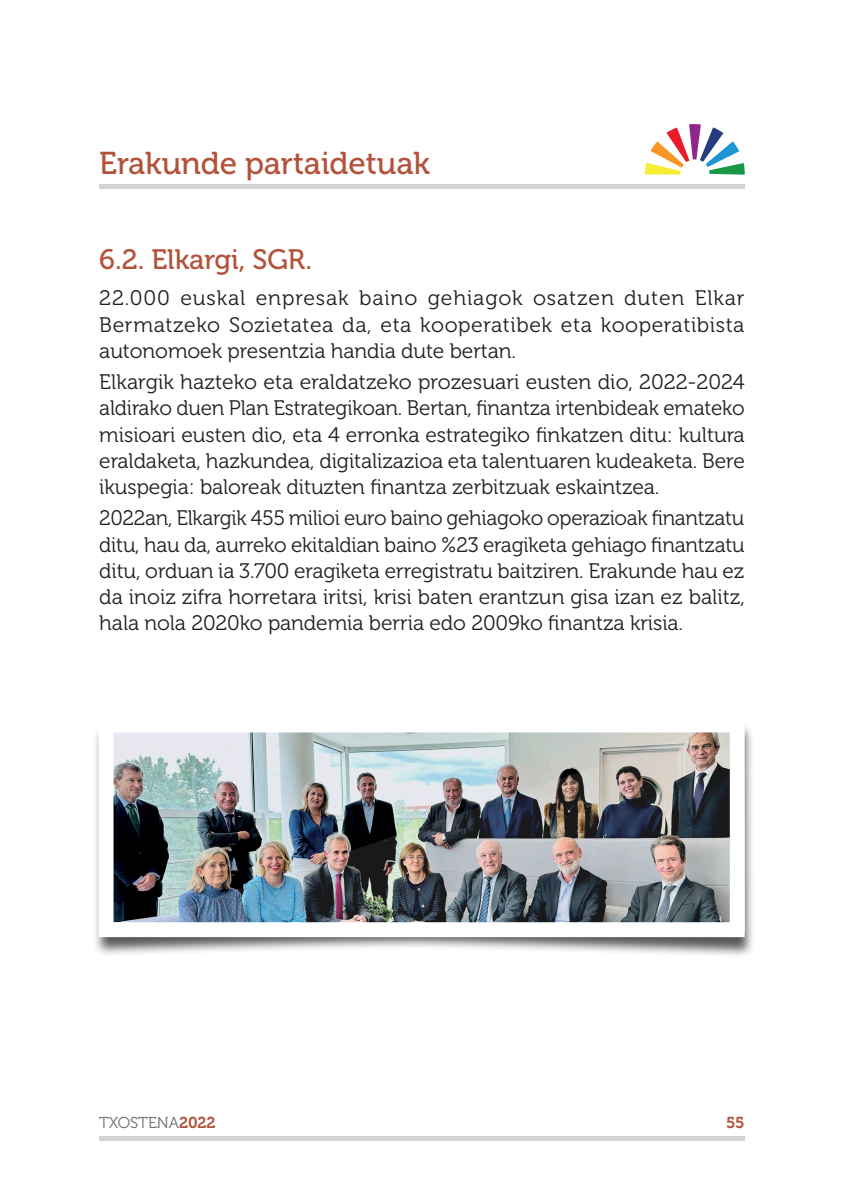
<style>
.page{position:relative;width:844px;height:1191px;background:#fff}
.page>*{position:absolute;margin:0;border:0;box-sizing:border-box;transform-origin:0 0}
.t1{font:31.5px "Museo 500";letter-spacing:-.005em;color:#b3523a}
.t2{font:28px "Museo 500";letter-spacing:-.005em;color:#b3523a}
.t3{font:21px/26.2px "Museo 300";letter-spacing:-.005em;color:#231f20;text-align:justify}
.t4{font:15.75px "Museo 300";letter-spacing:-.005em;color:#6c6d70}
.t5{font:15.75px "Museo 700";color:#b3523a}
.s1{font-family:"Museo 700";color:#b3523a}
</style>
<div class="page">
<div style="left:99px;top:1136px;width:645px;height:5px;background:#d1d2d4"></div>
<div style="left:99px;top:184px;width:645px;height:5px;background:#d1d2d4"></div>
<svg style="left:644px;top:124px;width:100px;height:51px"></svg>
<div style="left:93px;top:722px;width:661px;height:236px;background:#231f20;opacity:.75"></div>
<img style="left:99px;top:722px;width:645px;height:215px">
<h1 class="t1" style="left:99px;top:146px;width:332px">Erakunde partaidetuak</h1>
<h2 class="t2" style="left:99px;top:244px;width:214px">6.2. Elkargi, SGR.</h2>
<p class="t3" style="left:99px;top:285px;width:646px">22.000 euskal enpresak baino gehiagok osatzen duten Elkar Bermatzeko Sozietatea da, eta kooperatibek eta kooperatibista autonomoek presentzia handia dute bertan.</p>
<p class="t3" style="left:99px;top:369px;width:647px">Elkargik hazteko eta eraldatzeko prozesuari eusten dio, 2022-2024 aldirako duen Plan Estrategikoan. Bertan, finantza irtenbideak emateko misioari eusten dio, eta 4 erronka estrategiko finkatzen ditu: kultura eraldaketa, hazkundea, digitalizazioa eta talentuaren kudeaketa. Bere ikuspegia: baloreak dituzten finantza zerbitzuak eskaintzea.</p>
<p class="t3" style="left:99px;top:505px;width:647px">2022an, Elkargik 455 milioi euro baino gehiagoko operazioak finantzatu ditu, hau da, aurreko ekitaldian baino %23 eragiketa gehiago finantzatu ditu, orduan ia 3.700 eragiketa erregistratu baitziren. Erakunde hau ez da inoiz zifra horretara iritsi, krisi baten erantzun gisa izan ez balitz, hala nola 2020ko pandemia berria edo 2009ko finantza krisia.</p>
<p class="t4" style="left:99px;top:1114px;width:118px">TXOSTENA<span class="s1">2022</span></p>
<p class="t5" style="left:726px;top:1114px;width:20px">55</p>
</div>
